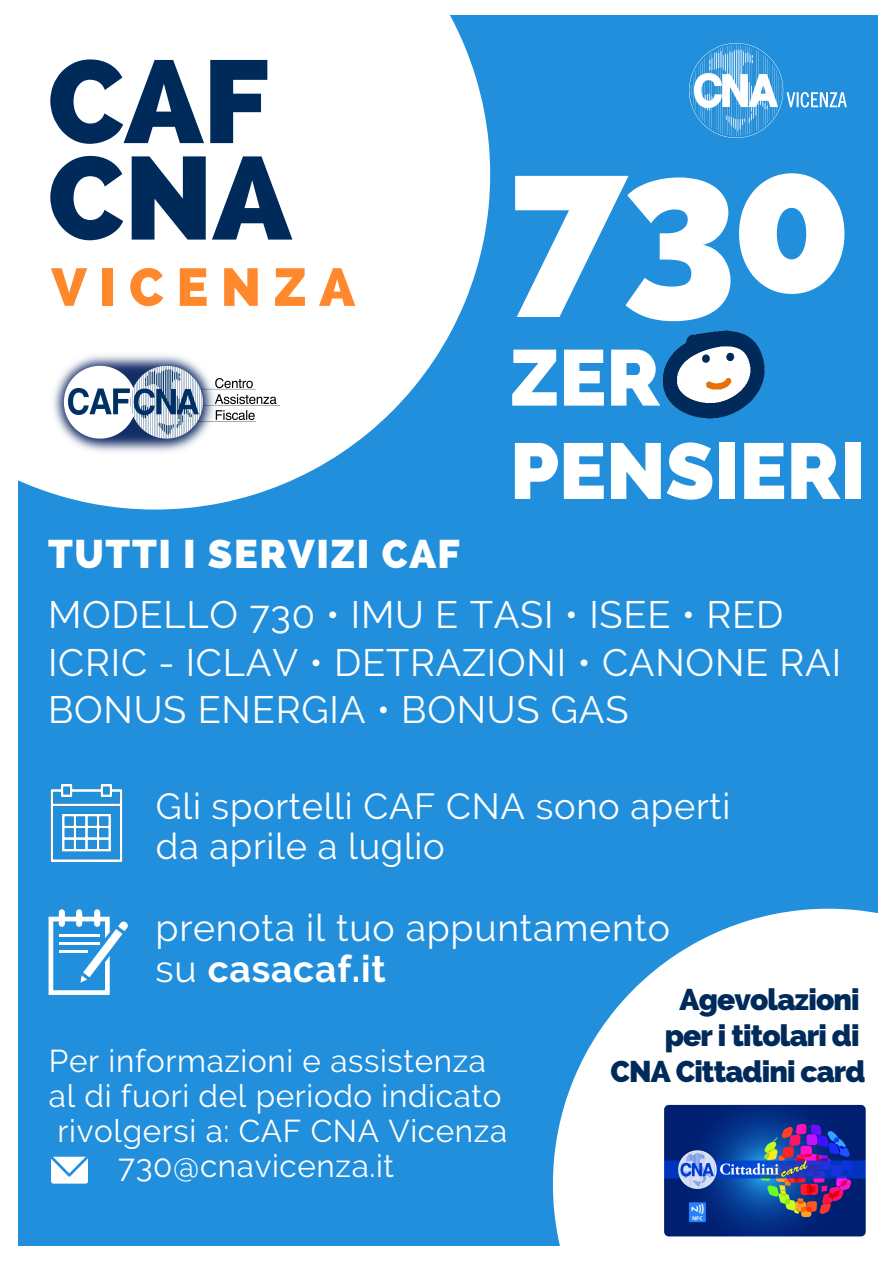
<style>
.page{position:relative;width:894px;height:1264px;background:#fff}
.page>*{position:absolute;margin:0;border:0;box-sizing:border-box;transform-origin:0 0}
.t1{font:800 198.75px "Raleway";color:#fff}
.t2{font:800 117.15px/96.4px "Raleway";color:#002a5a}
.t3{font:800 78.9px/93.3px "Raleway";color:#fff}
.t4{font:800 52.95px "Raleway";letter-spacing:.24em;color:#ff882d}
.t5{font:800 39.75px "Raleway";letter-spacing:.04em;color:#fff}
.t6{font:38.1px/47.2px "Raleway";letter-spacing:.02em;color:#fff}
.t7{font:37.35px/40.5px "Raleway";letter-spacing:.02em;color:#fff}
.t8{font:36.15px/39.5px "Raleway";letter-spacing:.02em;color:#fff}
.t9{font:31.5px "Raleway";letter-spacing:.02em;color:#fff}
.t10{font:800 29.85px/36px "Raleway";letter-spacing:-.03em;color:#002a5a;text-align:right}
.s1{font-weight:700}
</style>
<div class="page">
<div style="left:18px;top:15px;width:859px;height:1230px;background:#218fdb"></div>
<svg style="left:18px;top:15px;width:472px;height:494px;background:#e2f0fa"></svg>
<img style="left:48px;top:353px;width:241px;height:101px">
<svg style="left:552px;top:908px;width:326px;height:338px;fill:#fff"></svg>
<img style="left:662px;top:1103px;width:205px;height:134px">
<img style="left:50px;top:784px;width:73px;height:77px">
<img style="left:662px;top:330px;width:103px;height:88px">
<svg style="left:49px;top:909px;width:79px;height:85px"></svg>
<svg style="left:51px;top:1156px;width:36px;height:27px"></svg>
<img style="left:689px;top:44px;width:156px;height:93px">
<h2 class="t2" style="left:48px;top:53px;width:245px">CAF<br>CNA</h2>
<h3 class="t4" style="left:51px;top:256px;width:305px">VICENZA</h3>
<h1 class="t1" style="left:509px;top:105px;width:345px">730</h1>
<h3 class="t3" style="left:510px;top:331px;width:357px">ZER<br>PENSIERI</h3>
<p class="t5" style="left:48px;top:531px;width:413px">TUTTI I SERVIZI CAF</p>
<p class="t6" style="left:48px;top:591px;width:794px">MODELLO 730 • IMU E TASI • ISEE • RED<br>ICRIC - ICLAV • DETRAZIONI • CANONE RAI<br>BONUS ENERGIA • BONUS GAS</p>
<p class="t8" style="left:156px;top:787px;width:575px">Gli sportelli CAF CNA sono aperti da aprile a luglio</p>
<p class="t7" style="left:156px;top:907px;width:515px">prenota il tuo appuntamento su <span class="s1">casacaf.it</span></p>
<p class="t9" style="left:49px;top:1042px;width:438px">Per informazioni e assistenza</p>
<p class="t9" style="left:49px;top:1077px;width:454px">al di fuori del periodo indicato</p>
<p class="t9" style="left:58px;top:1112px;width:451px">rivolgersi a: CAF CNA Vicenza</p>
<p class="t9" style="left:118px;top:1147px;width:277px">730@cnavicenza.it</p>
<p class="t10" style="left:610px;top:981px;width:256px">Agevolazioni<br>per i titolari di<br>CNA Cittadini card</p>
</div>
